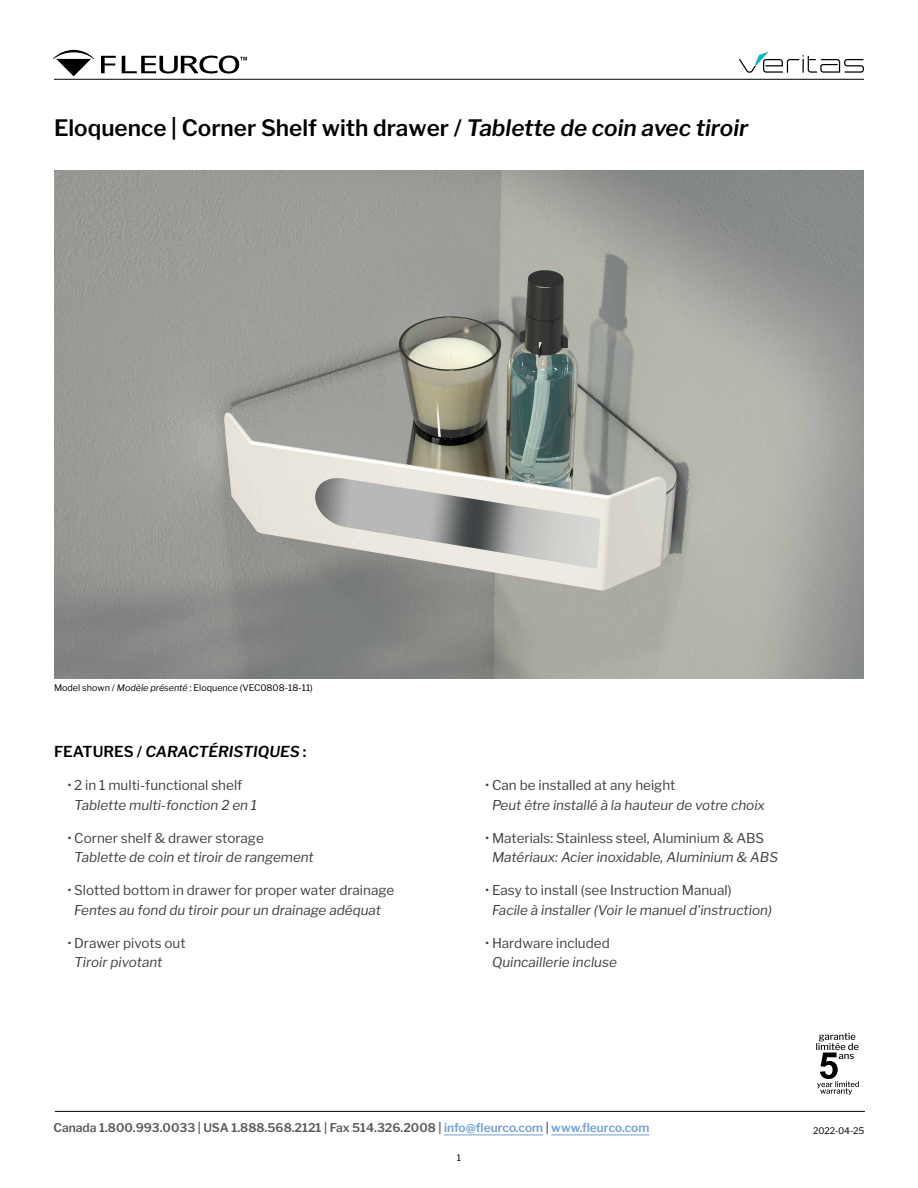
<style>
.page{position:relative;width:918px;height:1188px;background:#fff}
.page>*{position:absolute;margin:0;border:0;box-sizing:border-box;transform-origin:0 0}
.t1{font:600 22.5px "Libre Franklin";color:#000}
.t2{font:italic 600 15px "Libre Franklin";color:#000}
.t3{font:italic 13.5px "Libre Franklin";color:#414042}
.t4{font:13.5px "Libre Franklin";color:#414042}
.t5{font:600 12px "Libre Franklin";color:#58595b}
.t6{font:9px "Libre Franklin";color:#000}
.s1{font-style:italic}
.s2{font-style:normal}
.s3{color:#6f9fd5}
</style>
<div class="page">
<svg style="left:739px;top:52px;width:125px;height:21px"></svg>
<hr style="left:54px;top:79px;width:810px;height:1px;background:#000">
<hr style="left:55px;top:1111px;width:810px;height:1px;background:#000">
<hr style="left:444px;top:1135px;width:99px;height:1px;background:#6f9fd5">
<hr style="left:551px;top:1135px;width:98px;height:1px;background:#6f9fd5">
<svg style="left:101px;top:56px;width:15px;height:17px"></svg>
<svg style="left:53px;top:50px;width:41px;height:26px"></svg>
<svg style="left:122px;top:56px;width:125px;height:18px"></svg>
<svg style="left:816px;top:1033px;width:43px;height:62px"></svg>
<img style="left:54px;top:171px;width:810px;height:507px">
<h1 class="t1" style="left:54px;top:114px;width:696px">Eloquence | Corner Shelf with drawer / <span class="s1">Tablette de coin avec tiroir</span></h1>
<p class="t6" style="left:54px;top:682px;width:260px">Model shown / <span class="s1">Modèle présenté</span> : Eloquence (VEC0808-18-11)</p>
<p class="t2" style="left:54px;top:741px;width:254px"><span class="s2">FEATURES /</span> CARACTÉRISTIQUES <span class="s2">:</span></p>
<p class="t4" style="left:68px;top:777px;width:176px">• 2 in 1 multi-functional shelf</p>
<p class="t3" style="left:74px;top:795px;width:184px">Tablette multi-fonction 2 en 1</p>
<p class="t4" style="left:68px;top:830px;width:198px">• Corner shelf &amp; drawer storage</p>
<p class="t3" style="left:74px;top:847px;width:241px">Tablette de coin et tiroir de rangement</p>
<p class="t4" style="left:68px;top:882px;width:328px">• Slotted bottom in drawer for proper water drainage</p>
<p class="t3" style="left:74px;top:900px;width:308px">Fentes au fond du tiroir pour un drainage adéquat</p>
<p class="t4" style="left:68px;top:935px;width:120px">• Drawer pivots out</p>
<p class="t3" style="left:74px;top:952px;width:90px">Tiroir pivotant</p>
<p class="t4" style="left:485px;top:777px;width:192px">• Can be installed at any height</p>
<p class="t3" style="left:492px;top:795px;width:274px">Peut être installé à la hauteur de votre choix</p>
<p class="t4" style="left:485px;top:830px;width:281px">• Materials: Stainless steel, Aluminium &amp; ABS</p>
<p class="t3" style="left:492px;top:847px;width:288px">Matériaux: Acier inoxidable, Aluminium &amp; ABS</p>
<p class="t4" style="left:485px;top:882px;width:248px">• Easy to install (see Instruction Manual)</p>
<p class="t3" style="left:492px;top:900px;width:281px">Facile à installer (Voir le manuel d'instruction)</p>
<p class="t4" style="left:485px;top:935px;width:126px">• Hardware included</p>
<p class="t3" style="left:492px;top:952px;width:126px">Quincaillerie incluse</p>
<p class="t5" style="left:54px;top:1120px;width:597px">Canada 1.800.993.0033 | USA 1.888.568.2121 | Fax 514.326.2008 | <span class="s3">info@fleurco.com</span> | <span class="s3">www.fleurco.com</span></p>
<p class="t6" style="left:457px;top:1153px;width:6px">1</p>
<p class="t6" style="left:813px;top:1125px;width:53px">2022-04-25</p>
</div>
